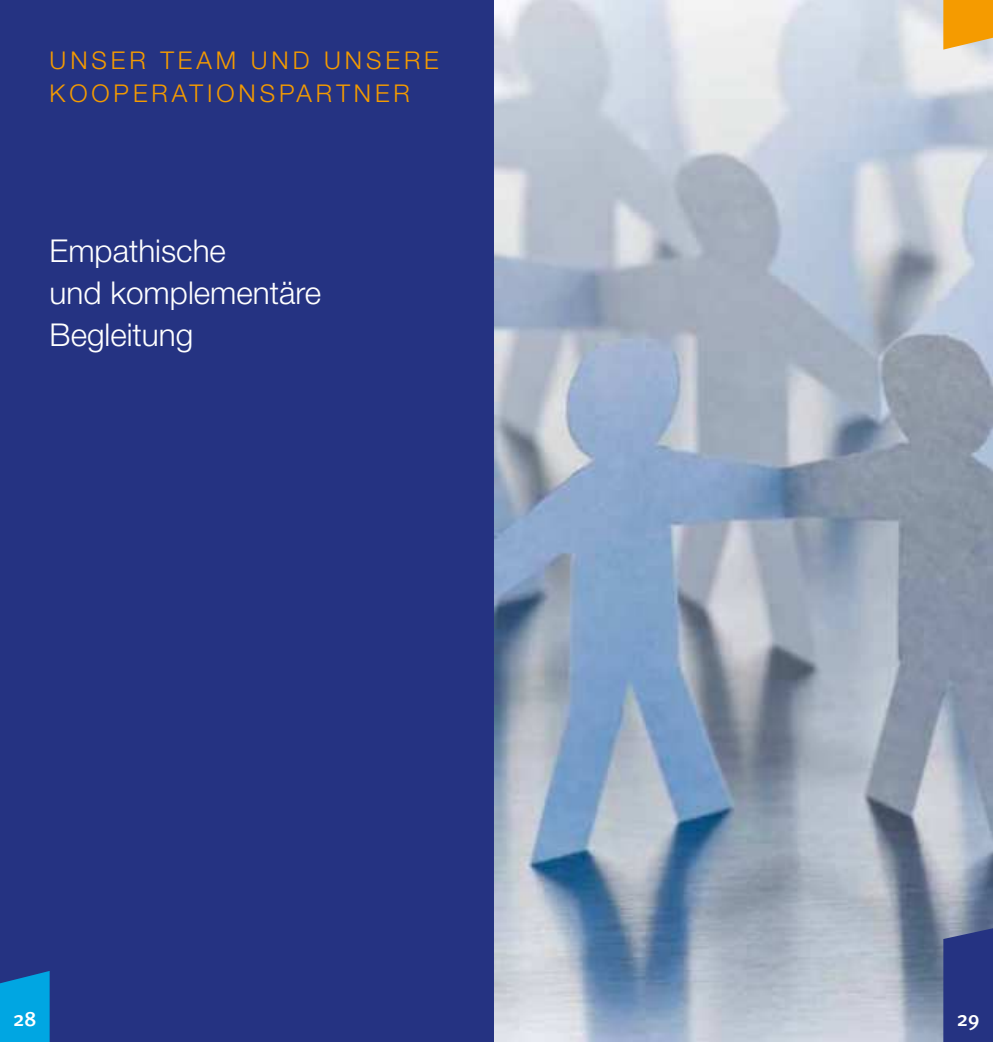
<style>
.page{position:relative;width:993px;height:1042px;background:#fff}
.page>*{position:absolute;margin:0;border:0;box-sizing:border-box;transform-origin:0 0}
.t1{font:300 31.5px/42px "Helvetica Neue";color:#fff}
.t2{font:300 24.5px/33.2px "Helvetica Neue";letter-spacing:.16em;color:#f59b00}
.t3{font:500 21px "Meta Plus";color:#fff}
</style>
<div class="page">
<div style="left:0;top:0;width:496px;height:1042px;background:#253382"></div>
<img style="left:495px;top:1px;width:497px;height:1041px">
<svg style="left:0;top:971px;width:50px;height:71px"></svg>
<svg style="left:943px;top:928px;width:49px;height:114px"></svg>
<svg style="left:943px;top:0;width:49px;height:50px"></svg>
<p class="t2" style="left:50px;top:46px;width:390px">UNSER TEAM UND UNSERE<br>KOOPERATIONSPARTNER</p>
<p class="t1" style="left:50px;top:232px;width:273px">Empathische<br>und komplementäre<br>Begleitung</p>
<p class="t3" style="left:13px;top:1010px;width:25px">28</p>
<p class="t3" style="left:956px;top:1010px;width:24px">29</p>
</div>
